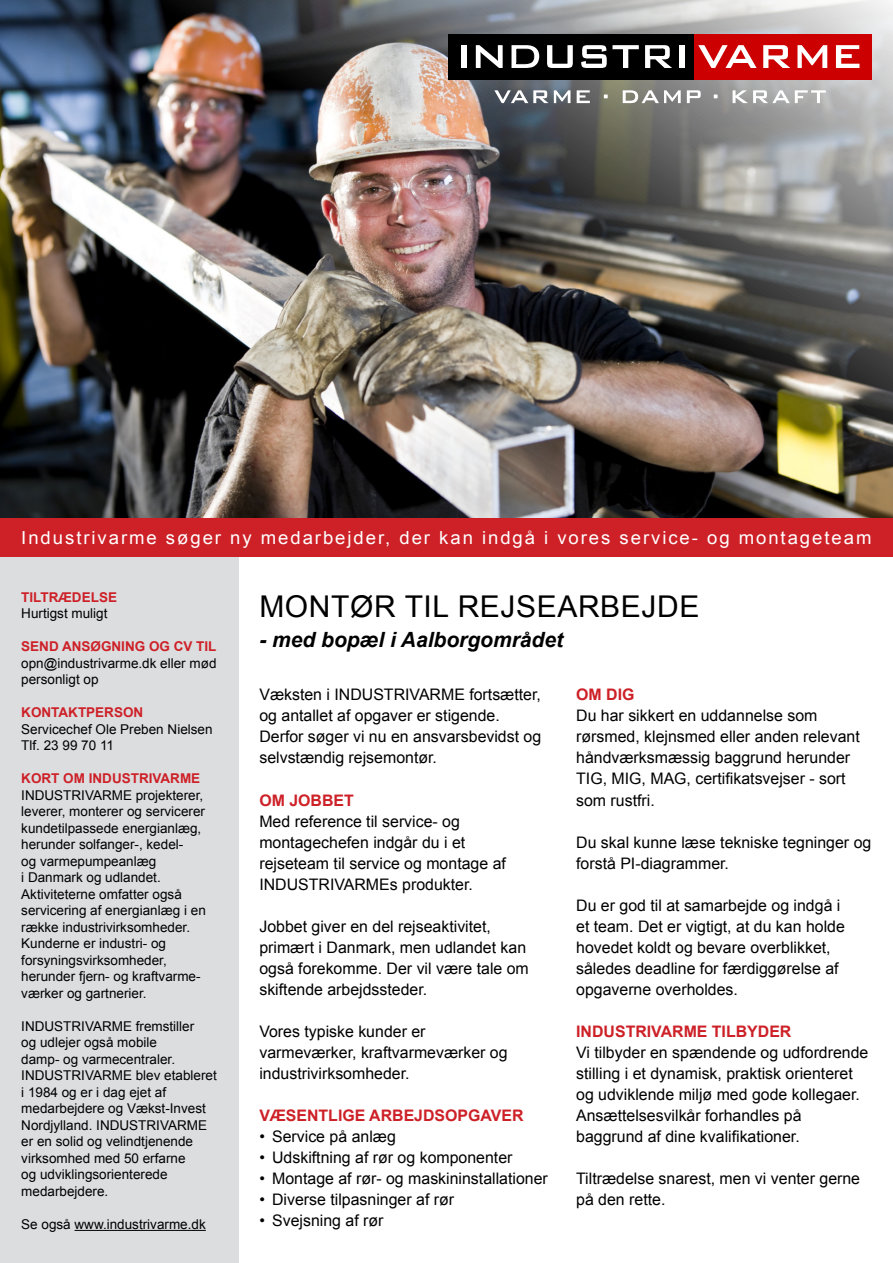
<style>
.page{position:relative;width:893px;height:1263px;background:#fff}
.page>*{position:absolute;margin:0;border:0;box-sizing:border-box;transform-origin:0 0}
.t1{font:30px "Arial";letter-spacing:.02em;color:#010000}
.t2{font:italic 700 21px "Arial";color:#010000}
.t3{font:18px "Arial";letter-spacing:.105em;color:#fff}
.t4{font:15.9px/21px "Arial";color:#010000}
.t5{font:700 15.9px "Arial";color:#cd2027}
.t6{font:13.5px/16.5px "Arial";color:#010000}
.t7{font:700 13.5px "Arial";color:#cd2027}
</style>
<div class="page">
<img style="left:0;top:0;width:893px;height:519px">
<div style="left:0;top:531px;width:238px;height:732px;background:#dcdddf"></div>
<hr style="left:75px;top:1230px;width:131px;height:1px;background:#010000">
<div style="left:0;top:519px;width:893px;height:38px;background:#cd2027"></div>
<div style="left:448px;top:34px;width:247px;height:45px;background:#000"></div>
<div style="left:694px;top:34px;width:178px;height:45px;background:#c00"></div>
<div style="left:462px;top:45px;width:5px;height:23px;background:#fff"></div>
<svg style="left:476px;top:45px;width:27px;height:23px"></svg>
<svg style="left:511px;top:45px;width:28px;height:23px"></svg>
<svg style="left:547px;top:45px;width:26px;height:23px"></svg>
<svg style="left:581px;top:45px;width:58px;height:23px"></svg>
<svg style="left:645px;top:45px;width:27px;height:23px"></svg>
<div style="left:679px;top:45px;width:6px;height:23px;background:#fff"></div>
<svg style="left:698px;top:45px;width:59px;height:23px"></svg>
<svg style="left:763px;top:45px;width:27px;height:23px"></svg>
<svg style="left:797px;top:45px;width:30px;height:23px"></svg>
<svg style="left:836px;top:45px;width:23px;height:23px"></svg>
<svg style="left:494px;top:90px;width:54px;height:13px"></svg>
<svg style="left:554px;top:90px;width:16px;height:13px"></svg>
<svg style="left:577px;top:90px;width:13px;height:13px"></svg>
<svg style="left:604px;top:94px;width:4px;height:4px"></svg>
<svg style="left:623px;top:90px;width:58px;height:13px"></svg>
<svg style="left:687px;top:90px;width:14px;height:13px"></svg>
<svg style="left:714px;top:94px;width:4px;height:4px"></svg>
<svg style="left:733px;top:90px;width:93px;height:13px"></svg>
<p class="t3" style="left:21px;top:526px;width:852px">Industrivarme søger ny medarbejder, der kan indgå i vores service- og montageteam</p>
<p class="t7" style="left:21px;top:588px;width:97px">TILTRÆDELSE</p>
<p class="t6" style="left:21px;top:605px;width:88px">Hurtigst muligt</p>
<p class="t7" style="left:21px;top:638px;width:197px">SEND ANSØGNING OG CV TIL</p>
<p class="t6" style="left:21px;top:655px;width:197px">opn@industrivarme.dk eller mød personligt op</p>
<p class="t7" style="left:21px;top:704px;width:123px">KONTAKTPERSON</p>
<p class="t6" style="left:21px;top:721px;width:193px">Servicechef Ole Preben Nielsen</p>
<p class="t6" style="left:21px;top:737px;width:94px">Tlf. 23 99 70 11</p>
<p class="t7" style="left:21px;top:770px;width:180px">KORT OM INDUSTRIVARME</p>
<p class="t6" style="left:21px;top:787px;width:186px">INDUSTRIVARME projekterer, leverer, monterer og servicerer kundetilpassede energianlæg, herunder solfanger-, kedel-<br>og varmepumpeanlæg<br>i Danmark og udlandet.<br>Aktiviteterne omfatter også servicering af energianlæg i en række industrivirksomheder.<br>Kunderne er industri- og forsyningsvirksomheder, herunder fjern- og kraftvarme&shy;værker og gartnerier.</p>
<p class="t6" style="left:21px;top:1018px;width:197px">INDUSTRIVARME fremstiller<br>og udlejer også mobile<br>damp- og varmecentraler.<br>INDUSTRIVARME blev etableret i 1984 og er i dag ejet af medarbejdere og Vækst-Invest<br>Nordjylland. INDUSTRIVARME er en solid og velindtjenende virksomhed med 50 erfarne<br>og udviklingsorienterede medarbejdere.</p>
<p class="t6" style="left:21px;top:1216px;width:186px">Se også www.industrivarme.dk</p>
<p class="t1" style="left:259px;top:587px;width:441px">MONTØR TIL REJSEARBEJDE</p>
<p class="t2" style="left:259px;top:626px;width:305px">- med bopæl i Aalborgområdet</p>
<p class="t4" style="left:259px;top:684px;width:283px">Væksten i INDUSTRIVARME fortsætter, og antallet af opgaver er stigende.<br>Derfor søger vi nu en ansvarsbevidst og selvstændig rejsemontør.</p>
<p class="t5" style="left:259px;top:789px;width:96px">OM JOBBET</p>
<p class="t4" style="left:259px;top:810px;width:248px">Med reference til service- og montagechefen indgår du i et rejseteam til service og montage af<br>INDUSTRIVARMEs produkter.</p>
<p class="t4" style="left:259px;top:915px;width:271px">Jobbet giver en del rejseaktivitet, primært i Danmark, men udlandet kan også forekomme. Der vil være tale om skiftende arbejdssteder.</p>
<p class="t4" style="left:259px;top:1020px;width:250px">Vores typiske kunder er varmeværker, kraftvarmeværker og industrivirksomheder.</p>
<p class="t5" style="left:259px;top:1104px;width:266px">VÆSENTLIGE ARBEJDSOPGAVER</p>
<p class="t4" style="left:259px;top:1125px;width:138px">• Service på anlæg</p>
<p class="t4" style="left:259px;top:1146px;width:255px">• Udskiftning af rør og komponenter</p>
<p class="t4" style="left:259px;top:1167px;width:290px">• Montage af rør- og maskininstallationer</p>
<p class="t4" style="left:259px;top:1188px;width:196px">• Diverse tilpasninger af rør</p>
<p class="t4" style="left:259px;top:1209px;width:126px">• Svejsning af rør</p>
<p class="t5" style="left:576px;top:684px;width:60px">OM DIG</p>
<p class="t4" style="left:576px;top:705px;width:285px">Du har sikkert en uddannelse som rørsmed, klejnsmed eller anden relevant håndværksmæssig baggrund herunder<br>TIG, MIG, MAG, certifikatsvejser - sort som rustfri.</p>
<p class="t4" style="left:576px;top:831px;width:297px">Du skal kunne læse tekniske tegninger og forstå PI-diagrammer.</p>
<p class="t4" style="left:576px;top:894px;width:270px">Du er god til at samarbejde og indgå i et team. Det er vigtigt, at du kan holde hovedet koldt og bevare overblikket, således deadline for færdiggørelse af opgaverne overholdes.</p>
<p class="t5" style="left:576px;top:1020px;width:217px">INDUSTRIVARME TILBYDER</p>
<p class="t4" style="left:576px;top:1041px;width:294px">Vi tilbyder en spændende og udfordrende stilling i et dynamisk, praktisk orienteret og udviklende miljø med gode kollegaer.<br>Ansættelsesvilkår forhandles på baggrund af dine kvalifikationer.</p>
<p class="t4" style="left:576px;top:1167px;width:285px">Tiltrædelse snarest, men vi venter gerne på den rette.</p>
</div>
